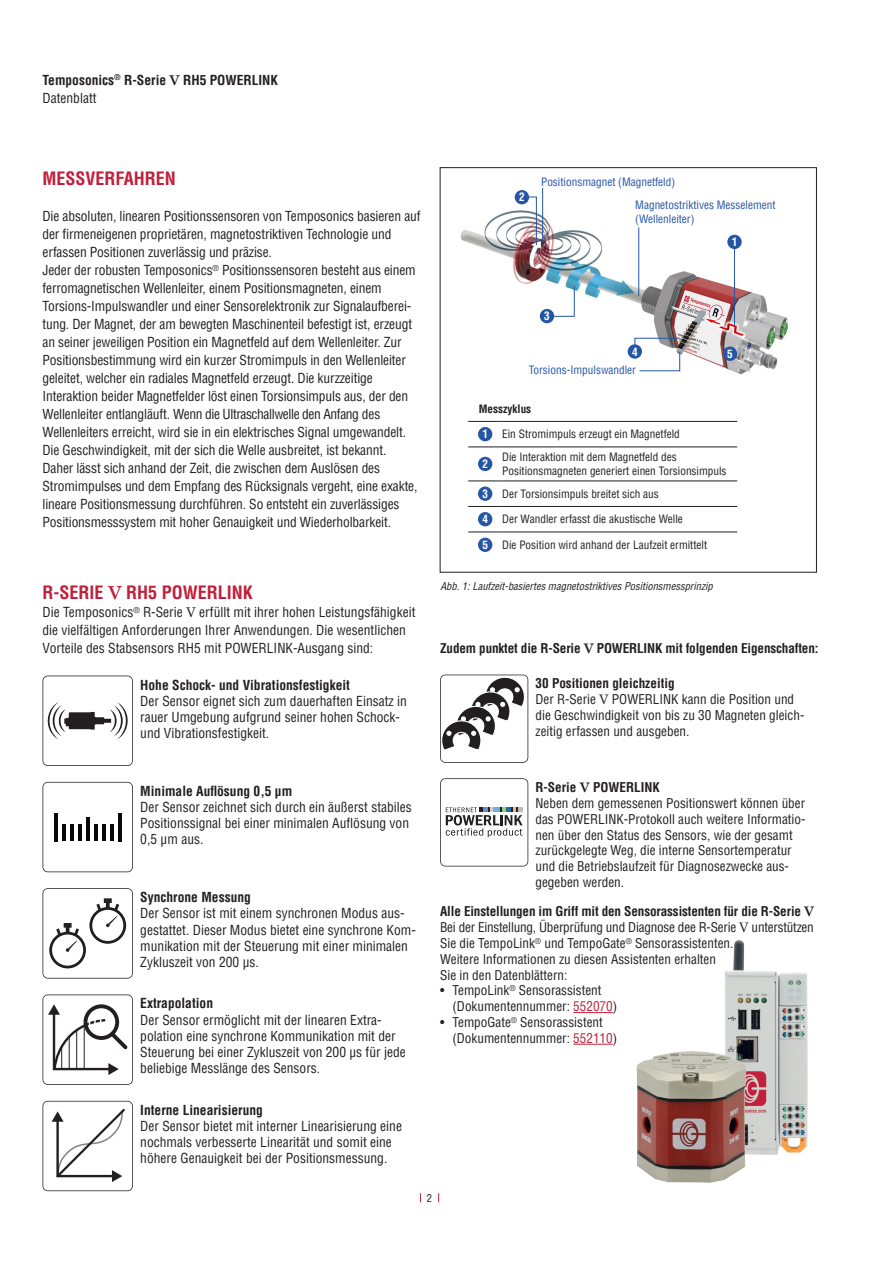
<style>
.page{position:relative;width:893px;height:1263px;background:#fff}
.page>*{position:absolute;margin:0;border:0;box-sizing:border-box;transform-origin:0 0}
.t1{font:700 condensed 18px "Helvetica LT Pro";color:#c0203b}
.t2{font:condensed 13.5px/18px "Helvetica LT Pro";letter-spacing:-.01em;color:#231f20}
.t3{font:700 condensed 13.5px/18px "Helvetica LT Pro";color:#231f20}
.t4{font:condensed 13.2px/15.8px "Helvetica LT Pro";color:#231f20}
.t5{font:700 condensed 13.2px "Helvetica LT Pro";letter-spacing:-.01em;color:#231f20}
.t6{font:condensed 11.25px/13.5px "Helvetica LT Pro";color:#231f20}
.t7{font:condensed 11.25px/13.5px "Helvetica LT Pro";color:#2556a6}
.t8{font:700 condensed 11.25px "Helvetica LT Pro";color:#fff}
.t9{font:700 condensed 11.25px "Helvetica LT Pro";color:#231f20}
.t10{font:italic condensed 10.5px "Helvetica LT Std";color:#231f20}
.t11{font:condensed 10.5px "Helvetica LT Pro";color:#231f20}
.s1{font-family:"Century Schoolbook";font-stretch:normal}
.s2{font-weight:400}
.s3{font-weight:700}
.s4{font-family:"Century Schoolbook";font-weight:700;font-stretch:normal}
.s5{color:#c0203b}
</style>
<div class="page">
<div style="left:440px;top:167px;width:377px;height:406px;border:1px solid #231f20"></div>
<img style="left:460px;top:196px;width:328px;height:179px">
<div style="left:628px;top:344px;width:14px;height:15px;background:#2556a6;border-radius:50%"></div>
<div style="left:723px;top:347px;width:14px;height:14px;background:#2556a6;border-radius:50%"></div>
<hr style="left:638px;top:227px;width:1px;height:69px;background:#2556a6">
<svg style="left:551px;top:286px;width:24px;height:31px"></svg>
<hr style="left:542px;top:188px;width:1px;height:54px;background:#2556a6">
<div style="left:540px;top:309px;width:14px;height:14px;background:#2556a6;border-radius:50%"></div>
<div style="left:727px;top:235px;width:15px;height:14px;background:#2556a6;border-radius:50%"></div>
<hr style="left:734px;top:247px;width:1px;height:79px;background:#2556a6">
<div style="left:515px;top:190px;width:14px;height:14px;background:#2556a6;border-radius:50%"></div>
<svg style="left:528px;top:197px;width:9px;height:48px"></svg>
<svg style="left:634px;top:338px;width:46px;height:33px"></svg>
<hr style="left:468px;top:447px;width:34px;height:1px;background:#231f20">
<hr style="left:502px;top:447px;width:235px;height:1px;background:#231f20">
<hr style="left:468px;top:481px;width:34px;height:1px;background:#231f20">
<hr style="left:502px;top:481px;width:235px;height:1px;background:#231f20">
<hr style="left:468px;top:506px;width:34px;height:1px;background:#231f20">
<hr style="left:502px;top:506px;width:235px;height:1px;background:#231f20">
<hr style="left:468px;top:421px;width:34px;height:1px;background:#231f20">
<hr style="left:502px;top:421px;width:235px;height:1px;background:#231f20">
<hr style="left:468px;top:532px;width:34px;height:1px;background:#231f20">
<hr style="left:502px;top:532px;width:235px;height:1px;background:#231f20">
<div style="left:478px;top:427px;width:14px;height:14px;background:#2556a6;border-radius:50%"></div>
<div style="left:478px;top:457px;width:14px;height:14px;background:#2556a6;border-radius:50%"></div>
<div style="left:478px;top:486px;width:14px;height:15px;background:#2556a6;border-radius:50%"></div>
<div style="left:478px;top:512px;width:14px;height:14px;background:#2556a6;border-radius:50%"></div>
<div style="left:478px;top:538px;width:14px;height:14px;background:#2556a6;border-radius:50%"></div>
<svg style="left:43px;top:675px;width:90px;height:91px"></svg>
<svg style="left:43px;top:782px;width:90px;height:90px"></svg>
<hr style="left:54px;top:813px;width:3px;height:28px;background:#090a0c">
<hr style="left:62px;top:824px;width:3px;height:17px;background:#090a0c">
<hr style="left:70px;top:824px;width:3px;height:17px;background:#090a0c">
<hr style="left:78px;top:824px;width:3px;height:17px;background:#090a0c">
<hr style="left:86px;top:818px;width:3px;height:23px;background:#090a0c">
<hr style="left:94px;top:824px;width:3px;height:17px;background:#090a0c">
<hr style="left:102px;top:824px;width:3px;height:17px;background:#090a0c">
<hr style="left:110px;top:824px;width:3px;height:17px;background:#090a0c">
<hr style="left:118px;top:813px;width:3px;height:28px;background:#090a0c">
<svg style="left:43px;top:888px;width:90px;height:90px"></svg>
<svg style="left:43px;top:994px;width:90px;height:91px"></svg>
<hr style="left:69px;top:1037px;width:1px;height:31px;background:#231f20">
<hr style="left:84px;top:1027px;width:1px;height:41px;background:#231f20">
<hr style="left:76px;top:1030px;width:1px;height:38px;background:#231f20">
<svg style="left:43px;top:1101px;width:90px;height:90px"></svg>
<svg style="left:440px;top:675px;width:88px;height:88px"></svg>
<svg style="left:440px;top:778px;width:88px;height:88px"></svg>
<hr style="left:573px;top:1012px;width:40px;height:1px;background:#c0203b">
<hr style="left:573px;top:1044px;width:40px;height:1px;background:#c0203b">
<img style="left:725px;top:940px;width:83px;height:215px">
<img style="left:636px;top:1048px;width:114px;height:135px">
<p class="t3" style="left:43px;top:71px;width:237px">Temposonics<sup>®</sup> R-Serie <span class="s1">V</span> RH5 POWERLINK<br><span class="s2">Datenblatt</span></p>
<p class="t1" style="left:43px;top:167px;width:135px">MESSVERFAHREN</p>
<p class="t2" style="left:43px;top:207px;width:380px">Die absoluten, linearen Positionssensoren von Temposonics basieren auf der firmeneigenen proprietären, magnetostriktiven Technologie und erfassen Positionen zuverlässig und präzise.<br>Jeder der robusten Temposonics<sup>®</sup> Positionssensoren besteht aus einem ferromagnetischen Wellenleiter, einem Positionsmagneten, einem Torsions-Impulswandler und einer Sensorelektronik zur Signalaufberei&shy;tung. Der Magnet, der am bewegten Maschinenteil befestigt ist, erzeugt an seiner jeweiligen Position ein Magnetfeld auf dem Wellenleiter. Zur Positionsbestimmung wird ein kurzer Stromimpuls in den Wellenleiter geleitet, welcher ein radiales Magnetfeld erzeugt. Die kurzzeitige Interaktion beider Magnetfelder löst einen Torsionsimpuls aus, der den Wellenleiter entlangläuft. Wenn die Ultraschallwelle den Anfang des Wellenleiters erreicht, wird sie in ein elektrisches Signal umgewandelt.<br>Die Geschwindigkeit, mit der sich die Welle ausbreitet, ist bekannt.<br>Daher lässt sich anhand der Zeit, die zwischen dem Auslösen des Stromimpulses und dem Empfang des Rücksignals vergeht, eine exakte, lineare Positionsmessung durchführen. So entsteht ein zuverlässiges Positionsmesssystem mit hoher Genauigkeit und Wiederholbarkeit.</p>
<p class="t1" style="left:43px;top:581px;width:212px">R-SERIE <span class="s1">V</span> RH5 POWERLINK</p>
<p class="t2" style="left:43px;top:603px;width:374px">Die Temposonics<sup>®</sup> R-Serie <span class="s1">V</span> erfüllt mit ihrer hohen Leistungsfähigkeit die vielfältigen Anforderungen Ihrer Anwendungen. Die wesentlichen<br>Vorteile des Stabsensors RH5 mit POWERLINK-Ausgang sind:</p>
<p class="t2" style="left:140px;top:676px;width:268px;line-height:16.2px"><span class="s3">Hohe Schock- und Vibrationsfestigkeit<br></span>Der Sensor eignet sich zum dauerhaften Einsatz in rauer Umgebung aufgrund seiner hohen Schock&shy;und Vibrationsfestigkeit.</p>
<p class="t8" style="left:519px;top:190px;width:7px">2</p>
<p class="t7" style="left:541px;top:175px;width:136px">Positionsmagnet (Magnetfeld)</p>
<p class="t7" style="left:635px;top:198px;width:142px">Magnetostriktives Messelement (Wellenleiter)</p>
<p class="t8" style="left:732px;top:234px;width:7px">1</p>
<p class="t8" style="left:544px;top:309px;width:7px">3</p>
<p class="t8" style="left:632px;top:344px;width:7px">4</p>
<p class="t8" style="left:727px;top:346px;width:7px">5</p>
<p class="t7" style="left:529px;top:363px;width:109px">Torsions-Impulswandler</p>
<p class="t9" style="left:479px;top:401px;width:54px">Messzyklus</p>
<p class="t8" style="left:482px;top:427px;width:7px">1</p>
<p class="t6" style="left:502px;top:427px;width:179px">Ein Stromimpuls erzeugt ein Magnetfeld</p>
<p class="t8" style="left:482px;top:456px;width:7px">2</p>
<p class="t6" style="left:502px;top:450px;width:226px">Die Interaktion mit dem Magnetfeld des<br>Positionsmagneten generiert einen Torsionsimpuls</p>
<p class="t8" style="left:482px;top:486px;width:7px">3</p>
<p class="t6" style="left:502px;top:487px;width:158px">Der Torsionsimpuls breitet sich aus</p>
<p class="t8" style="left:482px;top:512px;width:7px">4</p>
<p class="t6" style="left:502px;top:512px;width:182px">Der Wandler erfasst die akustische Welle</p>
<p class="t8" style="left:482px;top:537px;width:7px">5</p>
<p class="t6" style="left:502px;top:538px;width:206px">Die Position wird anhand der Laufzeit ermittelt</p>
<p class="t10" style="left:440px;top:580px;width:274px">Abb. 1: Laufzeit-basiertes magnetostriktives Positionsmessprinzip</p>
<p class="t5" style="left:440px;top:639px;width:380px">Zudem punktet die R-Serie <span class="s1">V</span> POWERLINK mit folgenden Eigenschaften:</p>
<p class="t4" style="left:535px;top:675px;width:270px"><span class="s3">30 Positionen gleichzeitig<br></span>Der R-Serie <span class="s1">V</span> POWERLINK kann die Position und die Geschwindigkeit von bis zu 30 Magneten gleich&shy;zeitig erfassen und ausgeben.</p>
<p class="t2" style="left:140px;top:783px;width:273px;line-height:16.2px"><span class="s3">Minimale Auflösung 0,5 µm<br></span>Der Sensor zeichnet sich durch ein äußerst stabiles Positionssignal bei einer minimalen Auflösung von 0,5 μm aus.</p>
<p class="t2" style="left:140px;top:889px;width:277px;line-height:16.2px"><span class="s3">Synchrone Messung<br></span>Der Sensor ist mit einem synchronen Modus aus&shy;gestattet. Dieser Modus bietet eine synchrone Kom&shy;munikation mit der Steuerung mit einer minimalen Zykluszeit von 200 µs.</p>
<p class="t2" style="left:140px;top:995px;width:267px;line-height:16.2px"><span class="s3">Extrapolation<br></span>Der Sensor ermöglicht mit der linearen Extra&shy;polation eine synchrone Kommunikation mit der Steuerung bei einer Zykluszeit von 200 µs für jede beliebige Messlänge des Sensors.</p>
<p class="t2" style="left:140px;top:1102px;width:263px;line-height:16.2px"><span class="s3">Interne Linearisierung<br></span>Der Sensor bietet mit interner Linearisierung eine nochmals verbesserte Linearität und somit eine höhere Genauigkeit bei der Positionsmessung.</p>
<p class="t4" style="left:535px;top:779px;width:271px"><span class="s3">R-Serie</span> <span class="s4">V</span> <span class="s3">POWERLINK<br></span>Neben dem gemessenen Positionswert können über das POWERLINK-Protokoll auch weitere Informatio&shy;nen über den Status des Sensors, wie der gesamt zurückgelegte Weg, die interne Sensortemperatur und die Betriebslaufzeit für Diagnosezwecke aus&shy;gegeben werden.</p>
<p class="t4" style="left:440px;top:904px;width:376px"><span class="s3">Alle Einstellungen im Griff mit den Sensorassistenten für die R-Serie</span> <span class="s4">V </span>Bei der Einstellung, Überprüfung und Diagnose dee R-Serie <span class="s1">V</span> unterstützen Sie die TempoLink<sup>®</sup> und TempoGate<sup>®</sup> Sensorassistenten.<br>Weitere Informationen zu diesen Assistenten erhalten<br>Sie in den Datenblättern:</p>
<p class="t4" style="left:453px;top:983px;width:166px;text-indent:-12px">• TempoLink<sup>®</sup> Sensorassistent (Dokumentennummer: <span class="s5">552070</span>)</p>
<p class="t4" style="left:453px;top:1014px;width:166px;text-indent:-12px">• TempoGate<sup>®</sup> Sensorassistent (Dokumentennummer: <span class="s5">552110</span>)</p>
<p class="t11" style="left:427px;top:1191px;width:7px">2</p>
</div>
